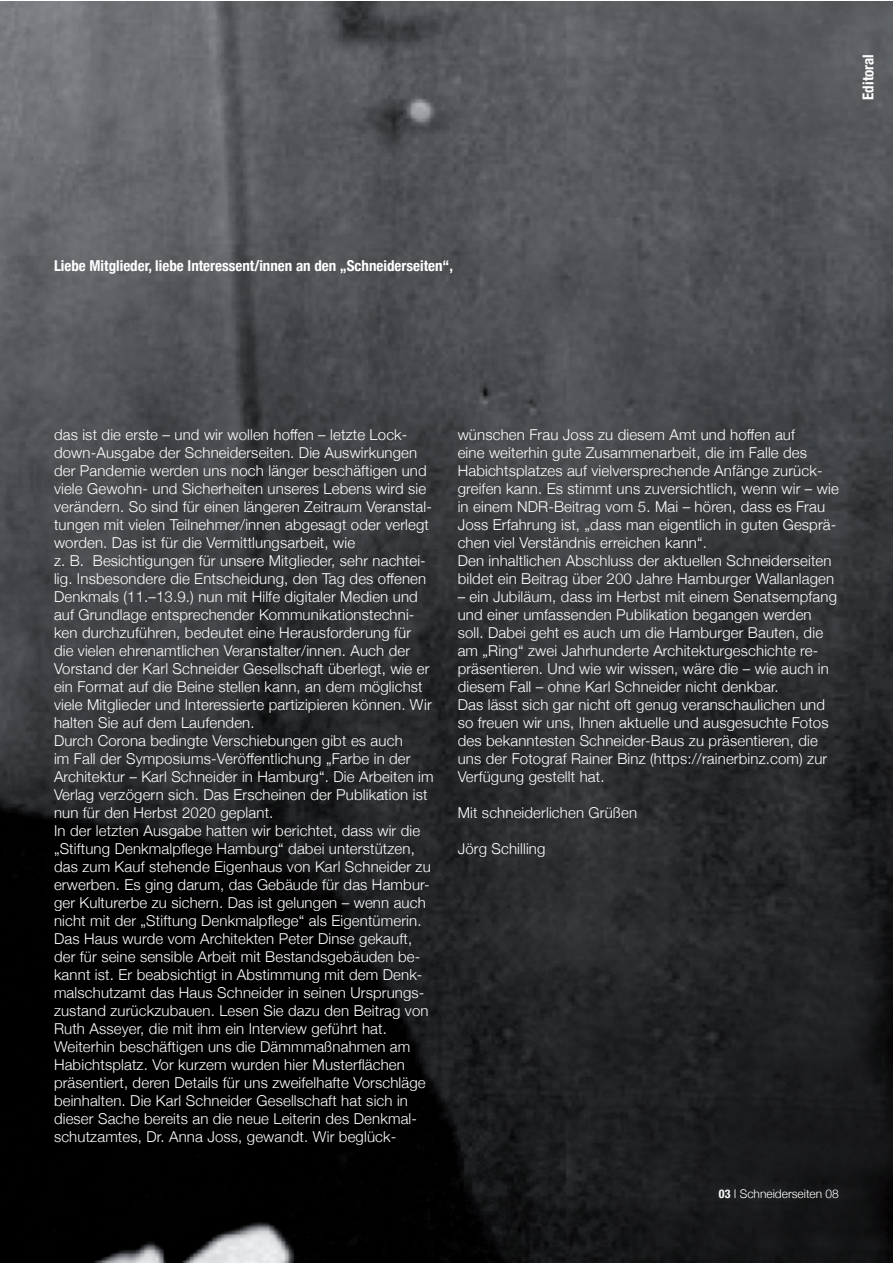
<style>
.page{position:relative;width:893px;height:1263px;background:#fff}
.page>*{position:absolute;margin:0;border:0;box-sizing:border-box;transform-origin:0 0}
.t1{font:300 15px/18px "Helvetica Neue";letter-spacing:.01em;color:#fff}
.t2{font:700 condensed 15px "Helvetica Neue";color:#fff}
.t3{font:300 12px "Helvetica Neue";color:#fff}
.s1{font-weight:700;font-stretch:condensed}
</style>
<div class="page">
<img style="left:0;top:1px;width:892px;height:1262px">
<p class="t2" style="left:859px;top:100px;width:47px;rotate:-90deg">Editoral</p>
<p class="t2" style="left:54px;top:257px;width:401px">Liebe Mitglieder, liebe Interessent/innen an den „Schneiderseiten“,</p>
<p class="t1" style="left:54px;top:425px;width:381px">das ist die erste – und wir wollen hoffen – letzte Lock&shy;down-Ausgabe der Schneiderseiten. Die Auswirkungen der Pandemie werden uns noch länger beschäftigen und viele Gewohn- und Sicherheiten unseres Lebens wird sie verändern. So sind für einen längeren Zeitraum Veranstal&shy;tungen mit vielen Teilnehmer/innen abgesagt oder verlegt worden. Das ist für die Vermittlungsarbeit, wie<br>z. B. Besichtigungen für unsere Mitglieder, sehr nachtei&shy;lig. Insbesondere die Entscheidung, den Tag des offenen Denkmals (11.–13.9.) nun mit Hilfe digitaler Medien und auf Grundlage entsprechender Kommunikationstechni&shy;ken durchzuführen, bedeutet eine Herausforderung für die vielen ehrenamtlichen Veranstalter/innen. Auch der Vorstand der Karl Schneider Gesellschaft überlegt, wie er ein Format auf die Beine stellen kann, an dem möglichst viele Mitglieder und Interessierte partizipieren können. Wir halten Sie auf dem Laufenden.<br>Durch Corona bedingte Verschiebungen gibt es auch<br>im Fall der Symposiums-Veröffentlichung „Farbe in der Architektur – Karl Schneider in Hamburg“. Die Arbeiten im Verlag verzögern sich. Das Erscheinen der Publikation ist nun für den Herbst 2020 geplant.<br>In der letzten Ausgabe hatten wir berichtet, dass wir die „Stiftung Denkmalpflege Hamburg“ dabei unterstützen, das zum Kauf stehende Eigenhaus von Karl Schneider zu erwerben. Es ging darum, das Gebäude für das Hambur&shy;ger Kulturerbe zu sichern. Das ist gelungen – wenn auch nicht mit der „Stiftung Denkmalpflege“ als Eigentümerin.<br>Das Haus wurde vom Architekten Peter Dinse gekauft, der für seine sensible Arbeit mit Bestandsgebäuden be&shy;kannt ist. Er beabsichtigt in Abstimmung mit dem Denk&shy;malschutzamt das Haus Schneider in seinen Ursprungs&shy;zustand zurückzubauen. Lesen Sie dazu den Beitrag von Ruth Asseyer, die mit ihm ein Interview geführt hat.<br>Weiterhin beschäftigen uns die Dämmmaßnahmen am Habichtsplatz. Vor kurzem wurden hier Musterflächen präsentiert, deren Details für uns zweifelhafte Vorschläge beinhalten. Die Karl Schneider Gesellschaft hat sich in dieser Sache bereits an die neue Leiterin des Denkmal&shy;schutzamtes, Dr. Anna Joss, gewandt. Wir beglück-</p>
<p class="t1" style="left:458px;top:425px;width:383px">wünschen Frau Joss zu diesem Amt und hoffen auf<br>eine weiterhin gute Zusammenarbeit, die im Falle des Habichtsplatzes auf vielversprechende Anfänge zurück&shy;greifen kann. Es stimmt uns zuversichtlich, wenn wir – wie in einem NDR-Beitrag vom 5. Mai – hören, dass es Frau Joss Erfahrung ist, „dass man eigentlich in guten Gesprä&shy;chen viel Verständnis erreichen kann“.<br>Den inhaltlichen Abschluss der aktuellen Schneiderseiten bildet ein Beitrag über 200 Jahre Hamburger Wallanlagen</p>
<p class="t1" style="left:458px;top:587px;width:381px">– ein Jubiläum, dass im Herbst mit einem Senatsempfang und einer umfassenden Publikation begangen werden soll. Dabei geht es auch um die Hamburger Bauten, die am „Ring“ zwei Jahrhunderte Architekturgeschichte re&shy;präsentieren. Und wie wir wissen, wäre die – wie auch in diesem Fall – ohne Karl Schneider nicht denkbar.<br>Das lässt sich gar nicht oft genug veranschaulichen und so freuen wir uns, Ihnen aktuelle und ausgesuchte Fotos des bekanntesten Schneider-Baus zu präsentieren, die uns der Fotograf Rainer Binz (https://rainerbinz.com) zur Verfügung gestellt hat.</p>
<p class="t1" style="left:458px;top:803px;width:181px">Mit schneiderlichen Grüßen</p>
<p class="t1" style="left:458px;top:839px;width:89px">Jörg Schilling</p>
<p class="t3" style="left:719px;top:1186px;width:121px"><span class="s1">03</span> I Schneiderseiten 08</p>
</div>
